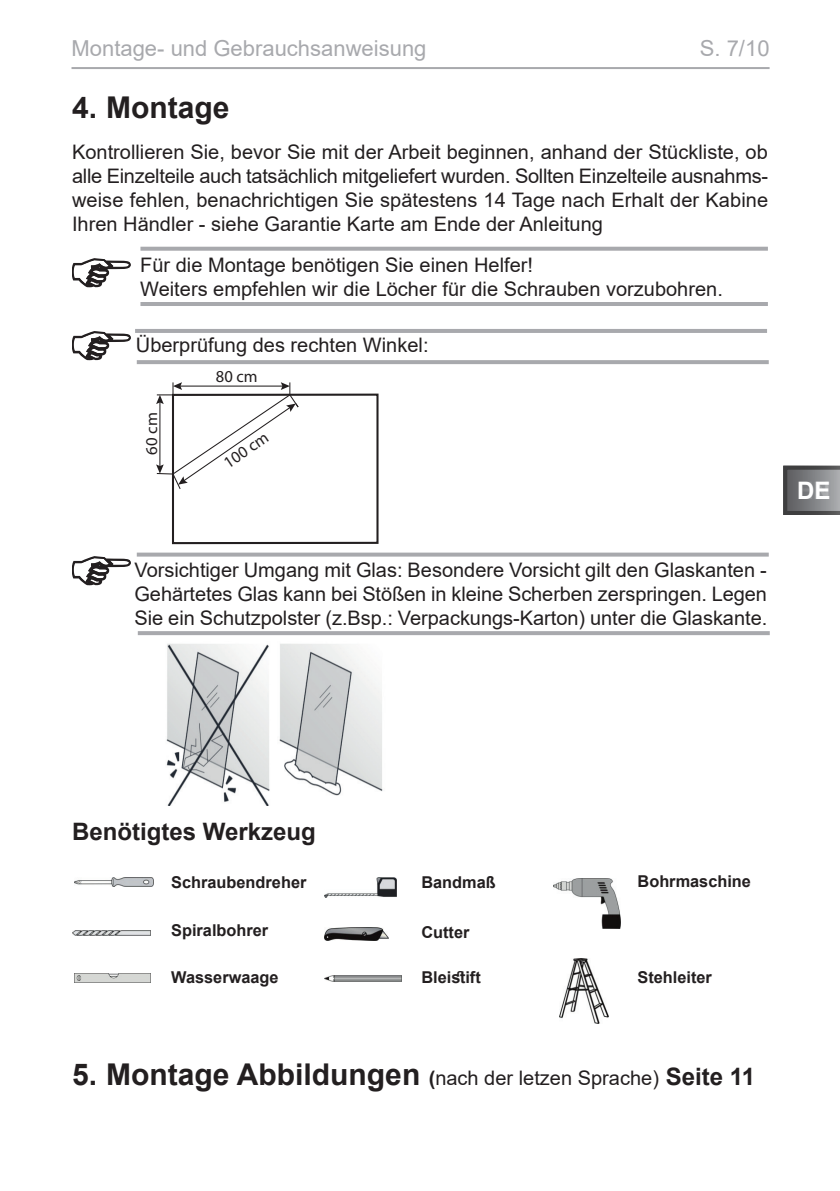
<style>
.page{position:relative;width:840px;height:1191px;background:#fff}
.page>*{position:absolute;margin:0;border:0;box-sizing:border-box;transform-origin:0 0}
.t1{font:700 30px "Arial";color:#231f20}
.t2{font:700 24px "Arial";color:#231f20}
.t3{font:700 24px "Arial";color:#fff}
.t4{font:22px "Arial";color:#a8a9ad}
.t5{font:20px/24px "Arial";color:#231f20;text-align:justify}
.t6{font:16.8px "Myriad Pro";color:#231f20}
.t7{font:16.6px "Myriad Pro";color:#231f20}
.t8{font:700 16.4px "Arial";color:#231f20}
.t9{font:16.4px "Myriad Pro";color:#231f20}
.s1{font-weight:700;font-size:30px}
.s2{font-weight:700}
.s3{font-weight:700;font-size:24px}
</style>
<div class="page">
<svg style="left:783px;top:466px;width:56px;height:49px;background:#747577"></svg>
<hr style="left:71px;top:67px;width:698px;height:2px;background:#a8a9ad">
<svg style="left:73px;top:258px;width:58px;height:29px"></svg>
<svg style="left:140px;top:247px;width:627px;height:4px;background:#aeafb2"></svg>
<hr style="left:140px;top:302px;width:627px;height:4px;background:#a8a9ad">
<div style="left:172px;top:393px;width:206px;height:151px;border:2px solid #231f20"></div>
<svg style="left:156px;top:382px;width:143px;height:108px"></svg>
<hr style="left:137px;top:360px;width:631px;height:4px;background:#a8a9ad">
<svg style="left:73px;top:331px;width:58px;height:29px"></svg>
<svg style="left:137px;top:552px;width:631px;height:4px;background:#b5b6b9"></svg>
<hr style="left:138px;top:631px;width:631px;height:4px;background:#a8a9ad">
<img style="left:166px;top:643px;width:217px;height:163px">
<svg style="left:73px;top:556px;width:58px;height:29px"></svg>
<hr style="left:135px;top:329px;width:631px;height:4px;background:#a8a9ad">
<img style="left:324px;top:877px;width:72px;height:20px">
<img style="left:74px;top:973px;width:76px;height:10px">
<img style="left:72px;top:930px;width:78px;height:5px">
<img style="left:74px;top:877px;width:80px;height:9px">
<img style="left:324px;top:975px;width:77px;height:6px">
<img style="left:324px;top:927px;width:64px;height:13px">
<img style="left:553px;top:878px;width:67px;height:51px">
<img style="left:559px;top:958px;width:49px;height:65px">
<p class="t4" style="left:71px;top:33px;width:356px">Montage- und Gebrauchsanweisung</p>
<p class="t4" style="left:699px;top:33px;width:71px">S. 7/10</p>
<h1 class="t1" style="left:72px;top:87px;width:159px">4. Montage</h1>
<p class="t5" style="left:72px;top:140px;width:697px">Kontrollieren Sie, bevor Sie mit der Arbeit beginnen, anhand der Stückliste, ob alle Einzelteile auch tatsächlich mitgeliefert wurden. Sollten Einzelteile ausnahms&shy;weise fehlen, benachrichtigen Sie spätestens 14 Tage nach Erhalt der Kabine Ihren Händler - siehe Garantie Karte am Ende der Anleitung</p>
<p class="t5" style="left:140px;top:253px;width:584px">Für die Montage benötigen Sie einen Helfer!<br>Weiters empfehlen wir die Löcher für die Schrauben vorzubohren.</p>
<p class="t5" style="left:136px;top:333px;width:294px">Überprüfung des rechten Winkel:</p>
<p class="t9" style="left:141px;top:454px;width:44px;rotate:-90deg">60 cm</p>
<p class="t6" style="left:216px;top:366px;width:43px">80 cm</p>
<p class="t7" style="left:219px;top:455px;width:52px;rotate:-34deg">100 cm</p>
<p class="t5" style="left:134px;top:558px;width:634px">Vorsichtiger Umgang mit Glas: Besondere Vorsicht gilt den Glaskanten - Gehärtetes Glas kann bei Stößen in kleine Scherben zerspringen. Legen Sie ein Schutzpolster (z.Bsp.: Verpackungs-Karton) unter die Glaskante.</p>
<p class="t3" style="left:796px;top:473px;width:35px">DE</p>
<p class="t3" style="left:796px;top:473px;width:35px">EN</p>
<p class="t2" style="left:72px;top:814px;width:245px">Benötigtes Werkzeug</p>
<p class="t8" style="left:171px;top:870px;width:137px">Schraubendreher</p>
<p class="t8" style="left:171px;top:919px;width:99px">Spiralbohrer</p>
<p class="t8" style="left:421px;top:871px;width:76px">Bandmaß</p>
<p class="t8" style="left:637px;top:869px;width:115px">Bohrmaschine</p>
<p class="t8" style="left:421px;top:921px;width:50px">Cutter</p>
<p class="t8" style="left:171px;top:966px;width:109px">Wasserwaage</p>
<p class="t8" style="left:421px;top:965px;width:61px">Bleistift</p>
<p class="t8" style="left:637px;top:966px;width:76px">Stehleiter</p>
<p class="t5" style="left:72px;top:1065px;width:684px"><span class="s1">5. Montage Abbildungen</span> <span class="s2">(</span>nach der letzen Sprache) <span class="s3">Seite 11</span></p>
</div>
